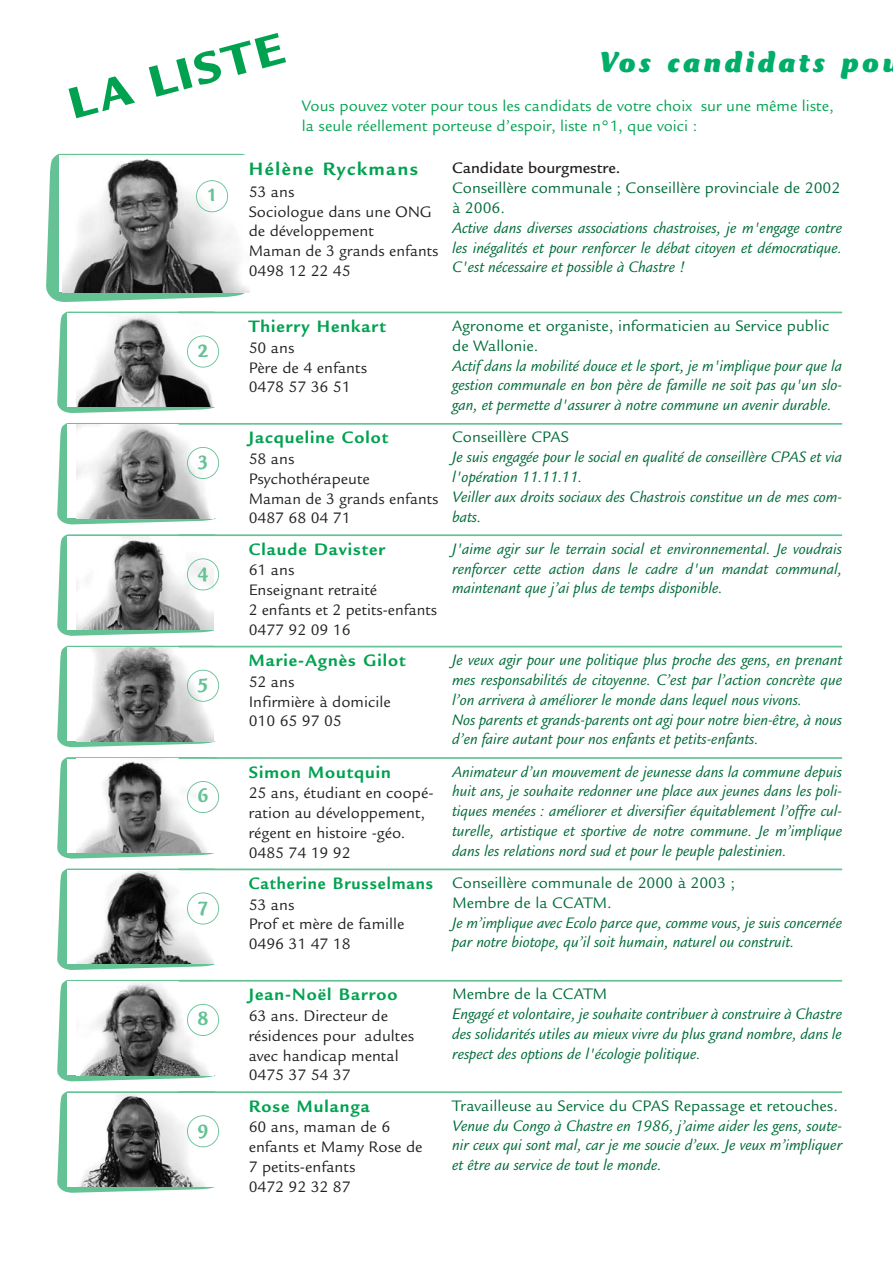
<style>
.page{position:relative;width:893px;height:1263px;background:#fff}
.page>*{position:absolute;margin:0;border:0;box-sizing:border-box;transform-origin:0 0}
.t1{font:900 48px "Legacy Sans";color:#00a250}
.t2{font:italic 900 30px "CT Mercurius";letter-spacing:.115em;color:#00ae69}
.t3{font:500 21px "CT Mercurius";color:#65c295}
.t4{font:700 19.5px "Legacy Sans";letter-spacing:.085em;color:#00a250}
.t5{font:700 18px "Legacy Sans";letter-spacing:.055em;color:#00a250}
.t6{font:700 18px "Legacy Sans";letter-spacing:.055em;color:#00a250;scale:.94 1}
.t7{font:italic 16.5px/19.8px "Legacy Sans";color:#006c39;text-align:justify}
.t8{font:16.5px/19.8px "Legacy Sans";color:#231f20}
.t9{font:16.5px/19.8px "Legacy Sans";color:#006c39}
.t10{font:16.5px/19.8px "Legacy Sans";color:#00a250}
.t11{font:500 16.5px "Legacy Sans";color:#231f20}
</style>
<div class="page">
<hr style="left:178px;top:312px;width:664px;height:1px;background:#65c295">
<hr style="left:178px;top:423px;width:664px;height:2px;background:#65c295">
<hr style="left:178px;top:534px;width:664px;height:2px;background:#65c295">
<hr style="left:178px;top:646px;width:664px;height:1px;background:#65c295">
<hr style="left:178px;top:757px;width:664px;height:2px;background:#65c295">
<hr style="left:178px;top:869px;width:664px;height:1px;background:#65c295">
<hr style="left:178px;top:980px;width:664px;height:2px;background:#65c295">
<hr style="left:178px;top:1091px;width:664px;height:2px;background:#65c295">
<svg style="left:46px;top:154px;width:204px;height:148px"></svg>
<svg style="left:57px;top:312px;width:164px;height:101px"></svg>
<svg style="left:57px;top:423px;width:164px;height:101px"></svg>
<svg style="left:57px;top:534px;width:164px;height:102px"></svg>
<svg style="left:57px;top:646px;width:164px;height:101px"></svg>
<svg style="left:57px;top:757px;width:164px;height:102px"></svg>
<svg style="left:57px;top:869px;width:164px;height:101px"></svg>
<svg style="left:57px;top:980px;width:164px;height:101px"></svg>
<svg style="left:57px;top:1091px;width:164px;height:102px"></svg>
<h1 class="t1" style="left:65px;top:88px;width:223px;rotate:-15deg">LA LISTE</h1>
<h2 class="t2" style="left:599px;top:51px;width:302px">Vos candidats pou</h2>
<p class="t10" style="left:302px;top:97px;width:533px">Vous pouvez voter pour tous les candidats de votre choix sur une même liste, la seule réellement porteuse d’espoir, liste n°1, que voici :</p>
<p class="t3" style="left:207px;top:186px;width:12px">1</p>
<p class="t3" style="left:198px;top:342px;width:12px">2</p>
<p class="t3" style="left:198px;top:453px;width:12px">3</p>
<p class="t3" style="left:198px;top:565px;width:12px">4</p>
<p class="t3" style="left:198px;top:676px;width:12px">5</p>
<p class="t3" style="left:198px;top:787px;width:12px">6</p>
<p class="t3" style="left:198px;top:899px;width:12px">7</p>
<p class="t3" style="left:198px;top:1010px;width:12px">8</p>
<p class="t3" style="left:198px;top:1122px;width:12px">9</p>
<p class="t4" style="left:249px;top:162px;width:171px">Hélène Ryckmans</p>
<p class="t8" style="left:249px;top:183px;width:191px">53 ans<br>Sociologue dans une ONG de développement<br>Maman de 3 grands enfants<br>0498 12 22 45</p>
<p class="t11" style="left:452px;top:162px;width:170px">Candidate bourgmestre.</p>
<p class="t9" style="left:452px;top:180px;width:389px">Conseillère communale ; Conseillère provinciale de 2002 à 2006.</p>
<p class="t7" style="left:452px;top:219px;width:391px">Active dans diverses associations chastroises, je m'engage contre les inégalités et pour renforcer le débat citoyen et démocratique.<br>C'est nécessaire et possible à Chastre !</p>
<p class="t5" style="left:249px;top:320px;width:139px">Thierry Henkart</p>
<p class="t8" style="left:249px;top:339px;width:120px">50 ans<br>Père de 4 enfants<br>0478 57 36 51</p>
<p class="t5" style="left:249px;top:431px;width:141px">Jacqueline Colot</p>
<p class="t8" style="left:249px;top:451px;width:191px">58 ans<br>Psychothérapeute<br>Maman de 3 grands enfants<br>0487 68 04 71</p>
<p class="t5" style="left:249px;top:542px;width:138px">Claude Davister</p>
<p class="t8" style="left:249px;top:562px;width:190px">61 ans<br>Enseignant retraité<br>2 enfants et 2 petits-enfants<br>0477 92 09 16</p>
<p class="t5" style="left:249px;top:654px;width:158px">Marie-Agnès Gilot</p>
<p class="t8" style="left:249px;top:673px;width:143px">52 ans<br>Infirmière à domicile<br>010 65 97 05</p>
<p class="t5" style="left:249px;top:765px;width:144px">Simon Moutquin</p>
<p class="t8" style="left:249px;top:785px;width:186px">25 ans, étudiant en coopé&shy;ration au développement, régent en histoire -géo.<br>0485 74 19 92</p>
<p class="t6" style="left:249px;top:877px;width:198px">Catherine Brusselmans</p>
<p class="t8" style="left:249px;top:896px;width:157px">53 ans<br>Prof et mère de famille<br>0496 31 47 18</p>
<p class="t9" style="left:452px;top:318px;width:379px">Agronome et organiste, informaticien au Service public de Wallonie.</p>
<p class="t7" style="left:452px;top:357px;width:391px">Actif dans la mobilité douce et le sport, je m'implique pour que la gestion communale en bon père de famille ne soit pas qu'un slo&shy;gan, et permette d'assurer à notre commune un avenir durable.</p>
<p class="t9" style="left:452px;top:429px;width:118px">Conseillère CPAS</p>
<p class="t7" style="left:452px;top:449px;width:391px;text-align:left">Je suis engagée pour le social en qualité de conseillère CPAS et via l'opération 11.11.11.<br>Veiller aux droits sociaux des Chastrois constitue un de mes com&shy;bats.</p>
<p class="t7" style="left:452px;top:540px;width:391px">J'aime agir sur le terrain social et environnemental. Je voudrais renforcer cette action dans le cadre d'un mandat communal, maintenant que j’ai plus de temps disponible.</p>
<p class="t7" style="left:452px;top:652px;width:391px;text-align:left">Je veux agir pour une politique plus proche des gens, en prenant mes responsabilités de citoyenne. C’est par l’action concrète que l’on arrivera à améliorer le monde dans lequel nous vivons.<br>Nos parents et grands-parents ont agi pour notre bien-être, à nous d’en faire autant pour nos enfants et petits-enfants.</p>
<p class="t7" style="left:452px;top:763px;width:391px">Animateur d’un mouvement de jeunesse dans la commune depuis huit ans, je souhaite redonner une place aux jeunes dans les poli&shy;tiques menées : améliorer et diversifier équitablement l’offre cul&shy;turelle, artistique et sportive de notre commune. Je m’implique dans les relations nord sud et pour le peuple palestinien.</p>
<p class="t9" style="left:452px;top:875px;width:284px">Conseillère communale de 2000 à 2003 ;<br>Membre de la CCATM.</p>
<p class="t7" style="left:452px;top:914px;width:391px">Je m’implique avec Ecolo parce que, comme vous, je suis concernée par notre biotope, qu’il soit humain, naturel ou construit.</p>
<p class="t5" style="left:249px;top:988px;width:150px">Jean-Noël Barroo</p>
<p class="t8" style="left:249px;top:1008px;width:167px">63 ans. Directeur de résidences pour adultes avec handicap mental<br>0475 37 54 37</p>
<p class="t5" style="left:249px;top:1099px;width:123px">Rose Mulanga</p>
<p class="t8" style="left:249px;top:1119px;width:175px">60 ans, maman de 6 enfants et Mamy Rose de<br>7 petits-enfants<br>0472 92 32 87</p>
<p class="t9" style="left:452px;top:986px;width:157px">Membre de la CCATM</p>
<p class="t7" style="left:452px;top:1006px;width:391px">Engagé et volontaire, je souhaite contribuer à construire à Chastre des solidarités utiles au mieux vivre du plus grand nombre, dans le respect des options de l'écologie politique.</p>
<p class="t9" style="left:452px;top:1097px;width:387px">Travailleuse au Service du CPAS Repassage et retouches.</p>
<p class="t7" style="left:452px;top:1117px;width:391px">Venue du Congo à Chastre en 1986, j’aime aider les gens, soute&shy;nir ceux qui sont mal, car je me soucie d’eux. Je veux m’impliquer et être au service de tout le monde.</p>
</div>
